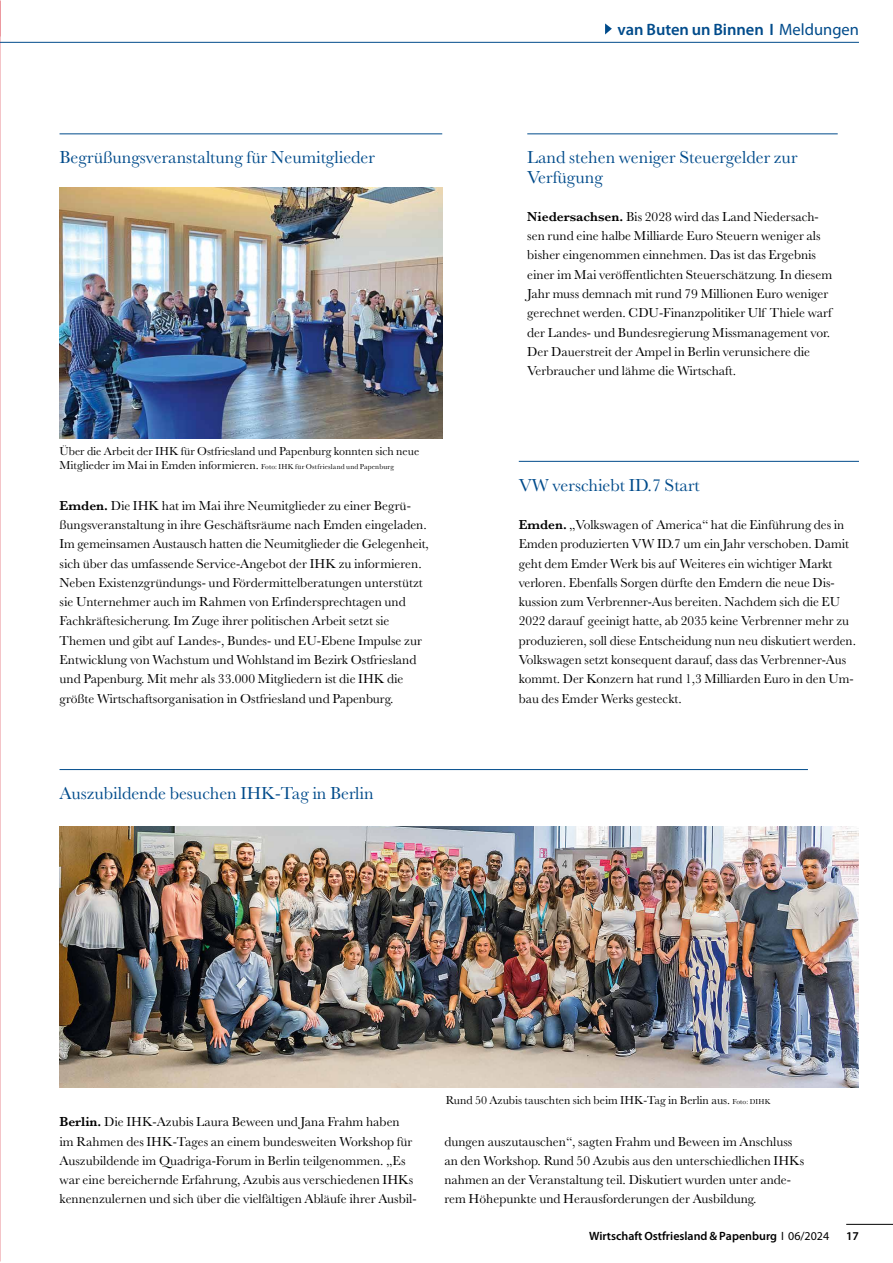
<style>
.page{position:relative;width:893px;height:1263px;background:#fff}
.page>*{position:absolute;margin:0;border:0;box-sizing:border-box;transform-origin:0 0}
.t1{font:18px/19.5px "Baskerville MT Std";color:#004b8b}
.t2{font:600 16.5px "Myriad Pro";color:#004b8b}
.t3{font:13.5px/19.2px "Baskerville MT Std";color:#000}
.t4{font:12px "Baskerville MT Std";color:#000}
.t5{font:600 12px "Myriad Pro";color:#000}
.t6{font:7.5px "Baskerville MT Std";letter-spacing:.025em;color:#000}
.s1{font-size:12px}
.s2{font-weight:600}
.s3{font-weight:400}
.s4{font-size:7.5px}
</style>
<div class="page">
<hr style="left:0;top:534px;width:1px;height:124px;background:#f4c4c8">
<hr style="left:846px;top:1224px;width:47px;height:1px;background:#000">
<hr style="left:0;top:42px;width:859px;height:1px;background:#004b8b">
<svg style="left:605px;top:23px;width:7px;height:12px"></svg>
<hr style="left:60px;top:133px;width:382px;height:1px;background:#004b8b">
<hr style="left:60px;top:769px;width:748px;height:1px;background:#004b8b">
<hr style="left:527px;top:133px;width:311px;height:1px;background:#004b8b">
<hr style="left:519px;top:461px;width:340px;height:1px;background:#004b8b">
<img style="left:60px;top:188px;width:382px;height:251px">
<img style="left:60px;top:827px;width:799px;height:260px">
<h1 class="t1" style="left:60px;top:148px;width:317px">Begrüßungsveranstaltung für Neumitglieder</h1>
<p class="t4" style="left:60px;top:444px;width:361px">Über die Arbeit der IHK für Ostfriesland und Papenburg konnten sich neue</p>
<p class="t6" style="left:60px;top:462px;width:336px"><span class="s1">Mitglieder im Mai in Emden informieren.</span> Foto: IHK für Ostfriesland und Papenburg</p>
<p class="t3" style="left:60px;top:496px;width:371px"><span class="s2">Emden.</span> Die IHK hat im Mai ihre Neumitglieder zu einer Begrü&shy;ßungsveranstaltung in ihre Geschäftsräume nach Emden eingeladen.<br>Im gemeinsamen Austausch hatten die Neumitglieder die Gelegenheit, sich über das umfassende Service-Angebot der IHK zu informieren.<br>Neben Existenzgründungs- und Fördermittelberatungen unterstützt sie Unternehmer auch im Rahmen von Erfindersprechtagen und Fachkräftesicherung. Im Zuge ihrer politischen Arbeit setzt sie Themen und gibt auf Landes-, Bundes- und EU-Ebene Impulse zur Entwicklung von Wachstum und Wohlstand im Bezirk Ostfriesland und Papenburg. Mit mehr als 33.000 Mitgliedern ist die IHK die größte Wirtschaftsorganisation in Ostfriesland und Papenburg.</p>
<h1 class="t1" style="left:60px;top:783px;width:316px">Auszubildende besuchen IHK-Tag in Berlin</h1>
<p class="t2" style="left:618px;top:18px;width:243px">van Buten un Binnen I <span class="s3">Meldungen</span></p>
<h1 class="t1" style="left:527px;top:148px;width:272px">Land stehen weniger Steuergelder zur<br>Verfügung</h1>
<p class="t3" style="left:527px;top:207px;width:306px"><span class="s2">Niedersachsen.</span> Bis 2028 wird das Land Niedersach&shy;sen rund eine halbe Milliarde Euro Steuern weniger als bisher eingenommen einnehmen. Das ist das Ergebnis einer im Mai veröffentlichten Steuerschätzung. In diesem Jahr muss demnach mit rund 79 Millionen Euro weniger gerechnet werden. CDU-Finanzpolitiker Ulf Thiele warf der Landes- und Bundesregierung Missmanagement vor.<br>Der Dauerstreit der Ampel in Berlin verunsichere die Verbraucher und lähme die Wirtschaft.</p>
<h1 class="t1" style="left:519px;top:475px;width:183px">VW verschiebt ID.7 Start</h1>
<p class="t3" style="left:519px;top:515px;width:339px"><span class="s2">Emden.</span> „Volkswagen of America“ hat die Einführung des in Emden produzierten VW ID.7 um ein Jahr verschoben. Damit geht dem Emder Werk bis auf Weiteres ein wichtiger Markt verloren. Ebenfalls Sorgen dürfte den Emdern die neue Dis&shy;kussion zum Verbrenner-Aus bereiten. Nachdem sich die EU 2022 darauf geeinigt hatte, ab 2035 keine Verbrenner mehr zu produzieren, soll diese Entscheidung nun neu diskutiert werden.<br>Volkswagen setzt konsequent darauf, dass das Verbrenner-Aus kommt. Der Konzern hat rund 1,3 Milliarden Euro in den Um&shy;bau des Emder Werks gesteckt.</p>
<p class="t3" style="left:60px;top:1112px;width:359px"><span class="s2">Berlin.</span> Die IHK-Azubis Laura Beween und Jana Frahm haben im Rahmen des IHK-Tages an einem bundesweiten Workshop für Auszubildende im Quadriga-Forum in Berlin teilgenommen. „Es war eine bereichernde Erfahrung, Azubis aus verschiedenen IHKs kennenzulernen und sich über die vielfältigen Abläufe ihrer Ausbil-</p>
<p class="t4" style="left:446px;top:1093px;width:326px">Rund 50 Azubis tauschten sich beim IHK-Tag in Berlin aus. <span class="s4">Foto: DIHK</span></p>
<p class="t3" style="left:444px;top:1132px;width:361px">dungen auszutauschen“, sagten Frahm und Beween im Anschluss an den Workshop. Rund 50 Azubis aus den unterschiedlichen IHKs nahmen an der Veranstaltung teil. Diskutiert wurden unter ande&shy;rem Höhepunkte und Herausforderungen der Ausbildung.</p>
<p class="t5" style="left:589px;top:1228px;width:242px">Wirtschaft Ostfriesland &amp; Papenburg <span class="s3">I 06/2024</span></p>
<p class="t5" style="left:846px;top:1228px;width:14px">17</p>
</div>
